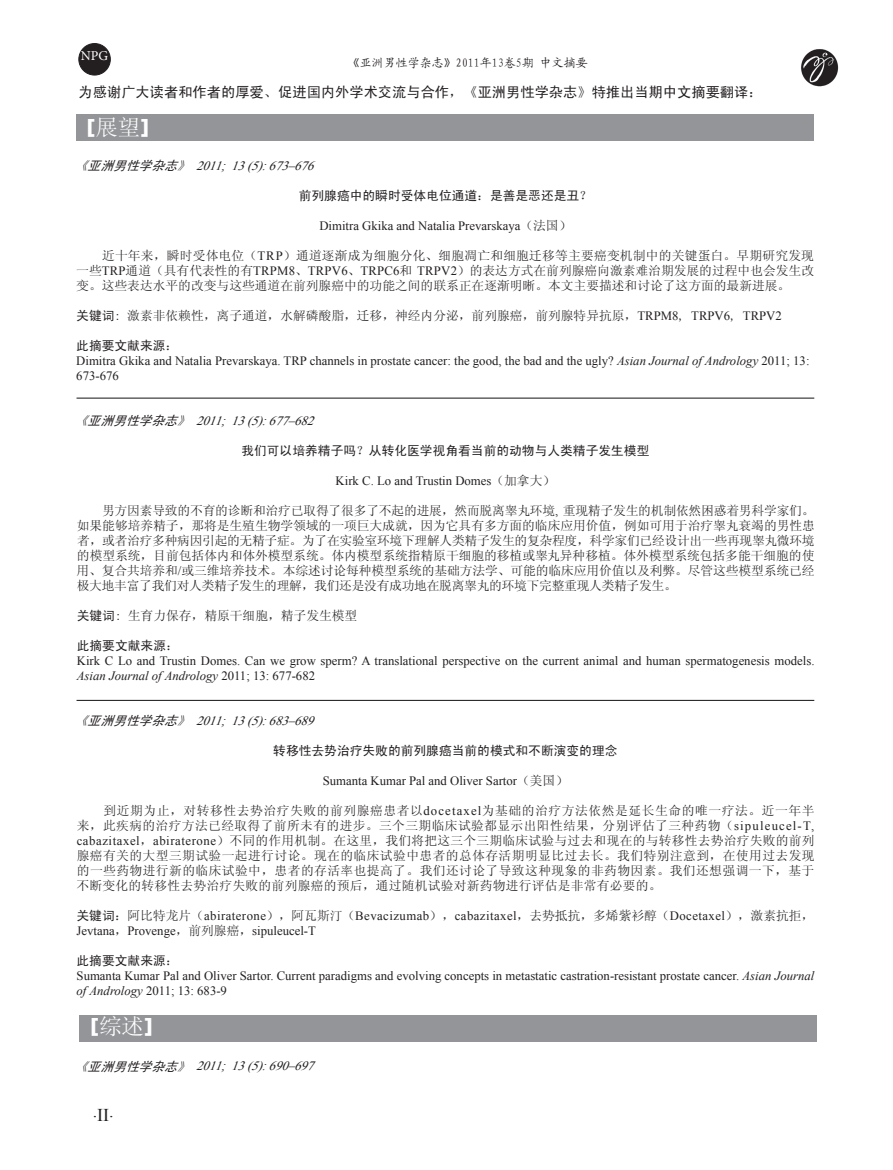
<style>
.page{position:relative;width:893px;height:1170px;background:#fff}
.page>*{position:absolute;margin:0;border:0;box-sizing:border-box;transform-origin:0 0}
.t1{font:22.5px "ST Hupo";color:#fff}
.t2{font:18px "Times New Roman";color:#231f20}
.t3{font:14.25px "Sim Hei";color:#231f20}
.t4{font:13.5px "Minion Pro";color:#fff}
.t5{font:12.75px/15px "Sim Sun";color:#231f20;text-align:justify}
.t6{font:12.75px/15px "Times New Roman";color:#231f20}
.t7{font:12.75px/15px "Times New Roman";letter-spacing:.035em;color:#231f20}
.t8{font:italic 12.75px "Times New Roman";color:#231f20}
.t9{font:12.75px "Sim Hei";color:#231f20}
.t10{font:12px "Kai Ti GB2312";color:#231f20}
.s1{font-family:"Sim Sun"}
.s2{font-family:"Sim Hei"}
.s3{font-family:"Times New Roman"}
.s4{font-style:italic}
</style>
<div class="page">
<div style="left:79px;top:44px;width:31px;height:31px;background:#231f20;border-radius:50%"></div>
<div style="left:79px;top:43px;width:32px;height:32px;border:1px solid #231f20;border-radius:50%"></div>
<hr style="left:77px;top:397px;width:737px;height:1px;background:#231f20">
<hr style="left:77px;top:699px;width:737px;height:2px;background:#231f20">
<div style="left:79px;top:1015px;width:737px;height:26px;background:#939598"></div>
<div style="left:77px;top:115px;width:737px;height:26px;background:#939598"></div>
<img style="left:801px;top:49px;width:38px;height:38px">
<p class="t4" style="left:81px;top:47px;width:29px">NPG</p>
<p class="t3" style="left:79px;top:85px;width:685px">为感谢广大读者和作者的厚爱、促进国内外学术交流与合作，《亚洲男性学杂志》特推出当期中文摘要翻译：</p>
<p class="t10" style="left:348px;top:57px;width:241px">《亚洲男性学杂志》2011年13卷5期 中文摘要</p>
<h1 class="t1" style="left:87px;top:116px;width:63px">[<span class="s1">展望</span>]</h1>
<p class="t8" style="left:75px;top:157px;width:246px"><span class="s2">《亚洲男性学杂志》</span> 2011;13(5):673–676</p>
<p class="t9" style="left:299px;top:189px;width:295px">前列腺癌中的瞬时受体电位通道：是善是恶还是丑？</p>
<p class="t6" style="left:319px;top:218px;width:254px">Dimitra Gkika and Natalia Prevarskaya<span class="s1">（法国）</span></p>
<p class="t5" style="left:76px;top:248px;width:739px;text-indent:26px">近十年来，瞬时受体电位（<span class="s3">TRP</span>）通道逐渐成为细胞分化、细胞凋亡和细胞迁移等主要癌变机制中的关键蛋白。早期研究发现一些<span class="s3">TRP</span>通道（具有代表性的有<span class="s3">TRPM8</span>、<span class="s3">TRPV6</span>、<span class="s3">TRPC6</span>和 <span class="s3">TRPV2</span>）的表达方式在前列腺癌向激素难治期发展的过程中也会发生改变。这些表达水平的改变与这些通道在前列腺癌中的功能之间的联系正在逐渐明晰。本文主要描述和讨论了这方面的最新进展。</p>
<p class="t5" style="left:76px;top:308px;width:707px"><span class="s2">关键词:</span> 激素非依赖性，离子通道，水解磷酸脂，迁移，神经内分泌，前列腺癌，前列腺特异抗原，<span class="s3">TRPM8</span>, <span class="s3">TRPV6</span>, <span class="s3">TRPV2</span></p>
<p class="t9" style="left:76px;top:339px;width:103px">此摘要文献来源：</p>
<p class="t6" style="left:76px;top:353px;width:735px">Dimitra Gkika and Natalia Prevarskaya. TRP channels in prostate cancer: the good, the bad and the ugly? <span class="s4">Asian Journal of Andrology</span> 2011; 13:<br>673-676</p>
<p class="t8" style="left:75px;top:412px;width:246px"><span class="s2">《亚洲男性学杂志》</span> 2011;13(5):677–682</p>
<p class="t9" style="left:241px;top:444px;width:410px">我们可以培养精子吗？从转化医学视角看当前的动物与人类精子发生模型</p>
<p class="t6" style="left:336px;top:473px;width:221px">Kirk C. Lo and Trustin Domes<span class="s1">（加拿大）</span></p>
<p class="t5" style="left:77px;top:503px;width:740px;text-indent:25px">男方因素导致的不育的诊断和治疗已取得了很多了不起的进展，然而脱离睾丸环境<span class="s3">,</span> 重现精子发生的机制依然困惑着男科学家们。如果能够培养精子，那将是生殖生物学领域的一项巨大成就，因为它具有多方面的临床应用价值，例如可用于治疗睾丸衰竭的男性患者，或者治疗多种病因引起的无精子症。为了在实验室环境下理解人类精子发生的复杂程度，科学家们已经设计出一些再现睾丸微环境的模型系统，目前包括体内和体外模型系统。体内模型系统指精原干细胞的移植或睾丸异种移植。体外模型系统包括多能干细胞的使用、复合共培养和<span class="s3">/</span>或三维培养技术。本综述讨论每种模型系统的基础方法学、可能的临床应用价值以及利弊。尽管这些模型系统已经极大地丰富了我们对人类精子发生的理解，我们还是没有成功地在脱离睾丸的环境下完整重现人类精子发生。</p>
<p class="t5" style="left:77px;top:608px;width:282px"><span class="s2">关键词:</span> 生育力保存，精原干细胞，精子发生模型</p>
<p class="t9" style="left:77px;top:639px;width:103px">此摘要文献来源：</p>
<p class="t6" style="left:77px;top:653px;width:739px">Kirk C Lo and Trustin Domes. Can we grow sperm? A translational perspective on the current animal and human spermatogenesis models.<br><span class="s4">Asian Journal of Andrology</span> 2011; 13: 677-682</p>
<p class="t8" style="left:75px;top:712px;width:246px"><span class="s2">《亚洲男性学杂志》</span> 2011;13(5):683–689</p>
<p class="t9" style="left:273px;top:744px;width:346px">转移性去势治疗失败的前列腺癌当前的模式和不断演变的理念</p>
<p class="t6" style="left:323px;top:773px;width:247px">Sumanta Kumar Pal and Oliver Sartor<span class="s1">（美国）</span></p>
<p class="t5" style="left:77px;top:803px;width:740px;text-indent:27px">到近期为止，对转移性去势治疗失败的前列腺癌患者以<span class="s3">docetaxel</span>为基础的治疗方法依然是延长生命的唯一疗法。近一年半来，此疾病的治疗方法已经取得了前所未有的进步。三个三期临床试验都显示出阳性结果，分别评估了三种药物（<span class="s3">sipuleucel-T, cabazitaxel</span>，<span class="s3">abiraterone</span>）不同的作用机制。在这里，我们将把这三个三期临床试验与过去和现在的与转移性去势治疗失败的前列腺癌有关的大型三期试验一起进行讨论。现在的临床试验中患者的总体存活期明显比过去长。我们特别注意到，在使用过去发现的一些药物进行新的临床试验中，患者的存活率也提高了。我们还讨论了导致这种现象的非药物因素。我们还想强调一下，基于不断变化的转移性去势治疗失败的前列腺癌的预后，通过随机试验对新药物进行评估是非常有必要的。</p>
<p class="t7" style="left:77px;top:908px;width:739px"><span class="s2">关键词：</span><span class="s1">阿比特龙片（</span>abiraterone<span class="s1">），阿瓦斯汀（</span>Bevacizumab<span class="s1">），</span>cabazitaxel<span class="s1">，去势抵抗，多烯紫衫醇（</span>Docetaxel<span class="s1">），激素抗拒，<br></span>Jevtana<span class="s1">，</span>Provenge<span class="s1">，前列腺癌，</span>sipuleucel-T</p>
<p class="t9" style="left:77px;top:954px;width:103px">此摘要文献来源：</p>
<p class="t6" style="left:77px;top:968px;width:739px">Sumanta Kumar Pal and Oliver Sartor. Current paradigms and evolving concepts in metastatic castration-resistant prostate cancer. <span class="s4">Asian Journal of Andrology</span> 2011; 13: 683-9</p>
<h1 class="t1" style="left:91px;top:1015px;width:63px">[<span class="s1">综述</span>]</h1>
<p class="t8" style="left:75px;top:1057px;width:246px"><span class="s2">《亚洲男性学杂志》</span> 2011;13(5):690–697</p>
<h2 class="t2" style="left:93px;top:1100px;width:22px">.II.</h2>
</div>
